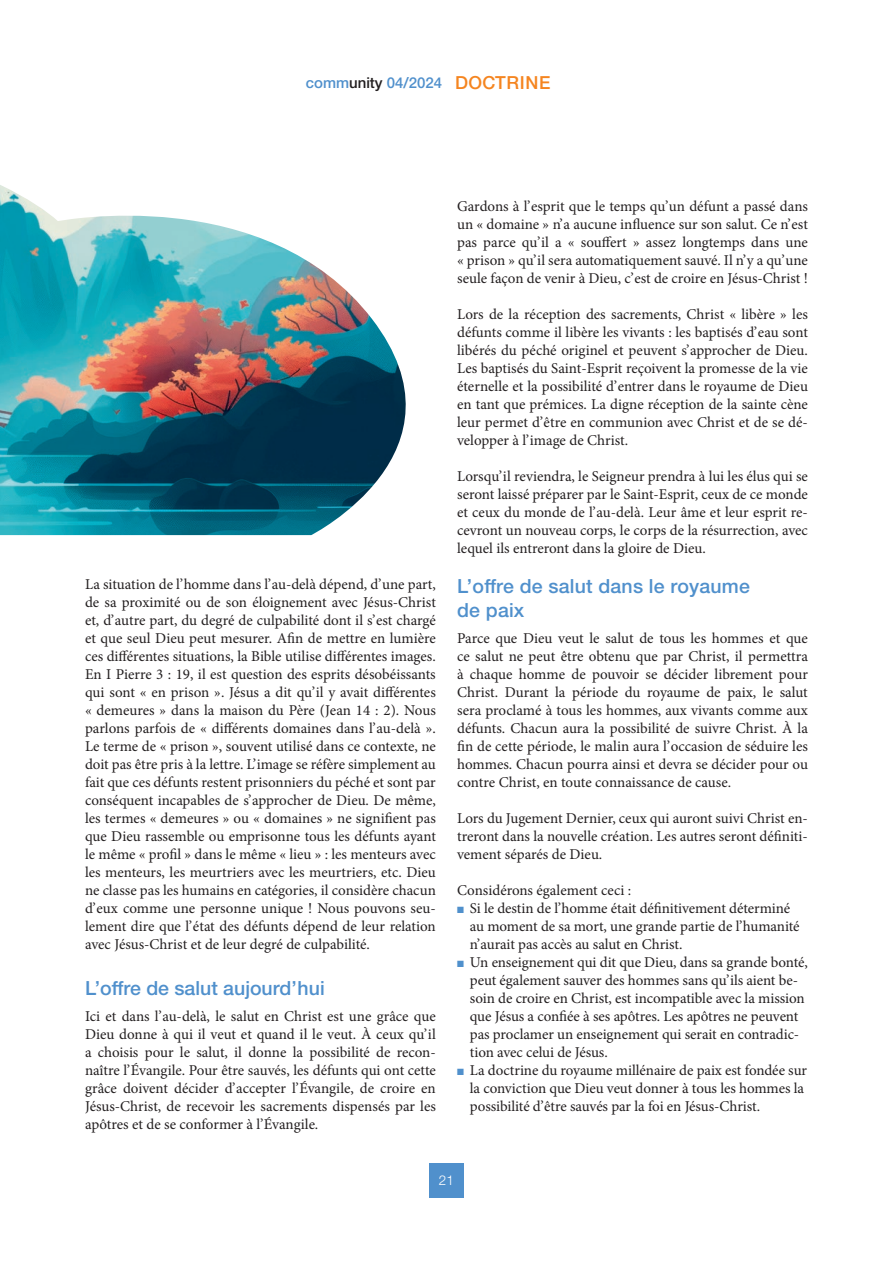
<style>
.page{position:relative;width:893px;height:1263px;background:#fff}
.page>*{position:absolute;margin:0;border:0;box-sizing:border-box;transform-origin:0 0}
.t1{font:500 19.5px/24px "Helvetica Neue LTW1 G";letter-spacing:.01em;color:#5090cc}
.t2{font:15px/18px "Minion Pro";letter-spacing:-.005em;color:#231f20;text-align:justify}
.t3{font:500 15px "Helvetica Neue LTW1 G";color:#5090cc}
.t4{font:300 13.5px "Helvetica Neue LTW1 G";color:#fff}
.s1{color:#231f20}
.s2{font-size:18px;color:#f58520}
.s3{color:#5090cc}
</style>
<div class="page">
<div style="left:429px;top:1163px;width:34px;height:34px;background:#5090cc"></div>
<img style="left:0;top:185px;width:406px;height:350px">
<p class="t3" style="left:306px;top:74px;width:246px">comm<span class="s1">unity</span> 04/2024 <span class="s2">DOCTRINE</span></p>
<p class="t2" style="left:85px;top:575px;width:352px">La situation de l’homme dans l’au-delà dépend, d’une part, de sa proximité ou de son éloignement avec Jésus-Christ et, d’autre part, du degré de culpabilité dont il s’est chargé et que seul Dieu peut mesurer. Afin de mettre en lumière ces différentes situations, la Bible utilise différentes images.<br>En I Pierre 3 : 19, il est question des esprits désobéissants qui sont « en prison ». Jésus a dit qu’il y avait différentes « demeures » dans la maison du Père (Jean 14 : 2). Nous parlons parfois de « différents domaines dans l’au-delà ».<br>Le terme de « prison », souvent utilisé dans ce contexte, ne doit pas être pris à la lettre. L’image se réfère simplement au fait que ces défunts restent prisonniers du péché et sont par conséquent incapables de s’approcher de Dieu. De même, les termes « demeures » ou « domaines » ne signifient pas que Dieu rassemble ou emprisonne tous les défunts ayant le même « profil » dans le même « lieu » : les menteurs avec les menteurs, les meurtriers avec les meurtriers, etc. Dieu ne classe pas les humains en catégories, il considère chacun d’eux comme une personne unique ! Nous pouvons seu&shy;lement dire que l’état des défunts dépend de leur relation avec Jésus-Christ et de leur degré de culpabilité.</p>
<h1 class="t1" style="left:85px;top:976px;width:241px">L’offre de salut aujourd’hui</h1>
<p class="t2" style="left:85px;top:1007px;width:352px">Ici et dans l’au-delà, le salut en Christ est une grâce que Dieu donne à qui il veut et quand il le veut. À ceux qu’il a choisis pour le salut, il donne la possibilité de recon&shy;naître l’Évangile. Pour être sauvés, les défunts qui ont cette grâce doivent décider d’accepter l’Évangile, de croire en Jésus-Christ, de recevoir les sacrements dispensés par les apôtres et de se conformer à l’Évangile.</p>
<p class="t2" style="left:457px;top:197px;width:352px">Gardons à l’esprit que le temps qu’un défunt a passé dans un « domaine » n’a aucune influence sur son salut. Ce n’est pas parce qu’il a « souffert » assez longtemps dans une « prison » qu’il sera automatiquement sauvé. Il n’y a qu’une seule façon de venir à Dieu, c’est de croire en Jésus-Christ !</p>
<p class="t2" style="left:457px;top:305px;width:352px">Lors de la réception des sacrements, Christ « libère » les défunts comme il libère les vivants : les baptisés d’eau sont libérés du péché originel et peuvent s’approcher de Dieu.<br>Les baptisés du Saint-Esprit reçoivent la promesse de la vie éternelle et la possibilité d’entrer dans le royaume de Dieu en tant que prémices. La digne réception de la sainte cène leur permet d’être en communion avec Christ et de se dé&shy;velopper à l’image de Christ.</p>
<p class="t2" style="left:457px;top:467px;width:352px">Lorsqu’il reviendra, le Seigneur prendra à lui les élus qui se seront laissé préparer par le Saint-Esprit, ceux de ce monde et ceux du monde de l’au-delà. Leur âme et leur esprit re&shy;cevront un nouveau corps, le corps de la résurrection, avec lequel ils entreront dans la gloire de Dieu.</p>
<h1 class="t1" style="left:457px;top:574px;width:294px">L’offre de salut dans le royaume de paix</h1>
<p class="t2" style="left:457px;top:629px;width:352px">Parce que Dieu veut le salut de tous les hommes et que ce salut ne peut être obtenu que par Christ, il permettra à chaque homme de pouvoir se décider librement pour Christ. Durant la période du royaume de paix, le salut sera proclamé à tous les hommes, aux vivants comme aux défunts. Chacun aura la possibilité de suivre Christ. À la fin de cette période, le malin aura l’occasion de séduire les hommes. Chacun pourra ainsi et devra se décider pour ou contre Christ, en toute connaissance de cause.</p>
<p class="t2" style="left:457px;top:809px;width:352px">Lors du Jugement Dernier, ceux qui auront suivi Christ en&shy;treront dans la nouvelle création. Les autres seront définiti&shy;vement séparés de Dieu.</p>
<p class="t2" style="left:457px;top:881px;width:176px">Considérons également ceci :</p>
<p class="t2" style="left:470px;top:899px;width:331px;text-align:left;text-indent:-13px"><span class="s3">■</span> Si le destin de l’homme était définitivement déterminé au moment de sa mort, une grande partie de l’humanité n’aurait pas accès au salut en Christ.</p>
<p class="t2" style="left:470px;top:953px;width:339px;text-align:left;text-indent:-13px"><span class="s3">■</span> Un enseignement qui dit que Dieu, dans sa grande bonté, peut également sauver des hommes sans qu’ils aient be&shy;soin de croire en Christ, est incompatible avec la mission que Jésus a confiée à ses apôtres. Les apôtres ne peuvent pas proclamer un enseignement qui serait en contradic&shy;tion avec celui de Jésus.</p>
<p class="t2" style="left:470px;top:1061px;width:339px;text-align:left;text-indent:-13px"><span class="s3">■</span> La doctrine du royaume millénaire de paix est fondée sur la conviction que Dieu veut donner à tous les hommes la possibilité d’être sauvés par la foi en Jésus-Christ.</p>
<p class="t4" style="left:439px;top:1172px;width:17px">21</p>
</div>
